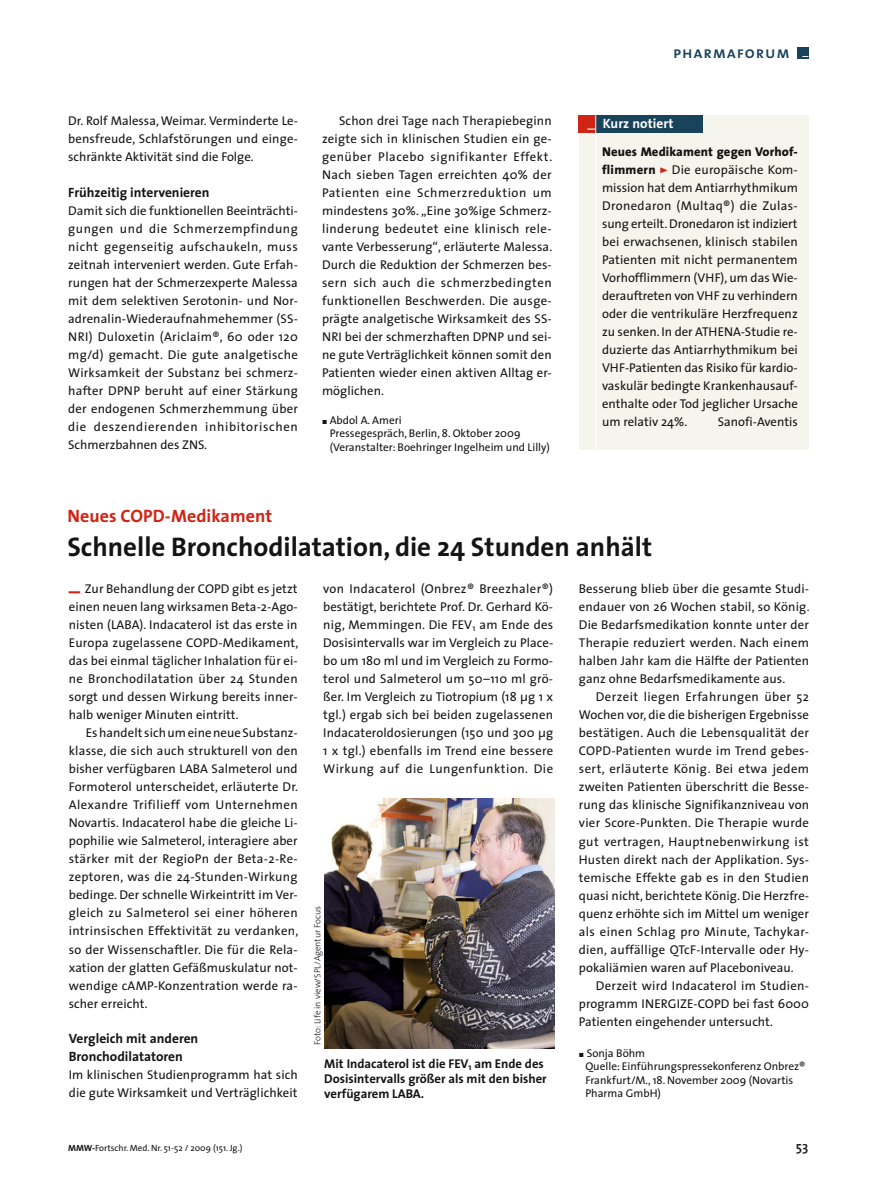
<style>
.page{position:relative;width:893px;height:1191px;background:#fff}
.page>*{position:absolute;margin:0;border:0;box-sizing:border-box;transform-origin:0 0}
.t1{font:700 27px "The Sans";color:#131413}
.t2{font:700 18px "The Sans";letter-spacing:.005em;color:#d02415}
.t3{font:16.5px "The Sans Semi Bold Caps";letter-spacing:.05em;color:#19435a}
.t4{font:700 13.5px/18px "The Sans";color:#131413}
.t5{font:700 13.5px "The Sans";letter-spacing:.005em;color:#fff}
.t6{font:600 13.5px "The Sans";color:#131413}
.t7{font:13.5px "The Sans";color:#fff;scale:1.2 1}
.t8{font:12.75px/18px "The Sans";letter-spacing:.005em;color:#131413;text-align:justify}
.t9{font:700 12.75px/15px "The Sans";color:#131413}
.t10{font:11.25px/13.5px "The Sans";color:#131413}
.t11{font:9px "The Sans";color:#131413}
.t12{font:300 9px "The Sans";color:#131413}
.s1{font-family:"The Sans Expert";font-size:6px}
.s2{font-weight:800}
.s3{font-family:"The Sans Extra Bold Expert";color:#d02415}
.s4{font-weight:900;color:#d02415}
.s5{font-weight:700}
</style>
<div class="page">
<div style="left:797px;top:47px;width:11px;height:11px;background:#19435a"></div>
<div style="left:578px;top:115px;width:230px;height:335px;background:#f6f5ed"></div>
<div style="left:578px;top:115px;width:17px;height:17px;background:#d02415"></div>
<div style="left:595px;top:115px;width:108px;height:17px;background:#19435a"></div>
<hr style="left:595px;top:115px;width:1px;height:341px;background:#fff">
<img style="left:324px;top:798px;width:231px;height:251px">
<p class="t3" style="left:673px;top:42px;width:137px">pharmaforum <sub>–</sub></p>
<p class="t8" style="left:68px;top:113px;width:231px">Dr. Rolf Malessa, Weimar. Verminderte Le-</p>
<p class="t5" style="left:603px;top:118px;width:72px">Kurz notiert</p>
<p class="t8" style="left:68px;top:131px;width:231px">bensfreude, Schlafstörungen und einge&shy;schränkte Aktivität sind die Folge.</p>
<p class="t4" style="left:68px;top:185px;width:143px">Frühzeitig intervenieren</p>
<p class="t8" style="left:68px;top:203px;width:231px">Damit sich die funktionellen Beeinträchti&shy;gungen und die Schmerzempfindung nicht gegenseitig aufschaukeln, muss zeitnah interveniert werden. Gute Erfah&shy;rungen hat der Schmerzexperte Malessa mit dem selektiven Serotonin- und Nor&shy;adrenalin-Wiederaufnahmehemmer (SS-NRI) Duloxetin (Ariclaim®, 60 oder 120 mg/d) gemacht. Die gute analgetische Wirksamkeit der Substanz bei schmerz&shy;hafter DPNP beruht auf einer Stärkung der endogenen Schmerzhemmung über die deszendierenden inhibitorischen Schmerzbahnen des ZNS.</p>
<p class="t8" style="left:322px;top:113px;width:232px;text-indent:17px">Schon drei Tage nach Therapiebeginn zeigte sich in klinischen Studien ein ge&shy;genüber Placebo signifikanter Effekt.<br>Nach sieben Tagen erreichten 40% der Patienten eine Schmerzreduktion um mindestens 30%. „Eine 30%ige Schmerz&shy;linderung bedeutet eine klinisch rele&shy;vante Verbesserung“, erläuterte Malessa.<br>Durch die Reduktion der Schmerzen bes&shy;sern sich auch die schmerzbedingten funktionellen Beschwerden. Die ausge&shy;prägte analgetische Wirksamkeit des SS-NRI bei der schmerzhaften DPNP und sei&shy;ne gute Verträglichkeit können somit den Patienten wieder einen aktiven Alltag er&shy;möglichen.</p>
<p class="t10" style="left:330px;top:414px;width:222px;text-indent:-8px"><span class="s1">ó</span> Abdol A. Ameri<br>Pressegespräch, Berlin, 8. Oktober 2009 (Veranstalter: Boehringer Ingelheim und Lilly)</p>
<p class="t7" style="left:587px;top:124px;width:8px">–</p>
<p class="t8" style="left:602px;top:143px;width:197px"><span class="s2">Neues Medikament gegen Vorhof&shy;flimmern</span> <span class="s3">ÿ</span> Die europäische Kom&shy;mission hat dem Antiarrhythmikum Dronedaron (Multaq®) die Zulas&shy;sung erteilt. Dronedaron ist indiziert bei erwachsenen, klinisch stabilen Patienten mit nicht permanentem Vorhofflimmern (VHF), um das Wie&shy;derauftreten von VHF zu verhindern oder die ventrikuläre Herzfrequenz zu senken. In der ATHENA-Studie re&shy;duzierte das Antiarrhythmikum bei VHF-Patienten das Risiko für kardio&shy;vaskulär bedingte Krankenhausauf&shy;enthalte oder Tod jeglicher Ursache um relativ 24%.</p>
<p class="t8" style="left:717px;top:414px;width:82px">Sanofi-Aventis</p>
<h2 class="t2" style="left:67px;top:508px;width:206px">Neues COPD-Medikament</h2>
<h1 class="t1" style="left:67px;top:535px;width:586px">Schnelle Bronchodilatation, die 24 Stunden anhält</h1>
<p class="t8" style="left:69px;top:581px;width:231px"><span class="s4">–</span> Zur Behandlung der COPD gibt es jetzt einen neuen lang wirksamen Beta-2-Ago&shy;nisten (LABA). Indacaterol ist das erste in Europa zuge lassene COPD-Medikament, das bei einmal täglicher Inhalation für ei&shy;ne Bronchodilatation über 24 Stunden sorgt und dessen Wirkung bereits inner&shy;halb weniger Minuten eintritt.</p>
<p class="t8" style="left:69px;top:725px;width:231px;text-indent:17px">Es handelt sich um eine neue Substanz&shy;klasse, die sich auch strukturell von den bisher verfügbaren LABA Salmeterol und Formoterol unterscheidet, erläuterte Dr.<br>Alexandre Trifilieff vom Unternehmen Novartis. Indacaterol habe die gleiche Li&shy;pophilie wie Salmeterol, interagiere aber stärker mit der RegioPn der Beta-2-Re&shy;zeptoren, was die 24-Stunden-Wirkung bedinge. Der schnelle Wirkeintritt im Ver&shy;gleich zu Salmeterol sei einer höheren intrinsischen Effektivität zu verdanken, so der Wissenschaftler. Die für die Rela&shy;xation der glat ten Gefäßmuskulatur not&shy;wendige cAMP-Konzentration werde ra&shy;scher erreicht.</p>
<p class="t4" style="left:69px;top:1031px;width:131px">Vergleich mit anderen<br>Bronchodilatatoren</p>
<p class="t8" style="left:69px;top:1067px;width:230px">Im klinischen Studienprogramm hat sich die gute Wirksamkeit und Verträglichkeit</p>
<p class="t8" style="left:323px;top:581px;width:231px">von Indacaterol (Onbrez® Breez haler®) bestätigt, berichtete Prof. Dr. Gerhard Kö&shy;nig, Memmingen. Die FEV<sub>1</sub> am Ende des Dosisintervalls war im Vergleich zu Place&shy;bo um 180 ml und im Vergleich zu Formo&shy;terol und Salmeterol um 50–110 ml grö&shy;ßer. Im Vergleich zu Tiotropium (18 μg 1 x tgl.) ergab sich bei beiden zugelassenen Indacateroldosierungen (150 und 300 μg 1 x tgl.) ebenfalls im Trend eine bessere Wirkung auf die Lungenfunktion. Die</p>
<p class="t8" style="left:579px;top:581px;width:232px">Besserung blieb über die gesamte Studi&shy;endauer von 26 Wochen stabil, so König.<br>Die Bedarfsmedikation konnte unter der Therapie reduziert werden. Nach einem halben Jahr kam die Hälfte der Patienten ganz ohne Bedarfsmedikamente aus.</p>
<p class="t8" style="left:579px;top:689px;width:232px;text-indent:17px">Derzeit liegen Erfahrungen über 52<br>Wochen vor, die die bisherigen Ergebnisse bestätigen. Auch die Lebensqualität der COPD-Patienten wurde im Trend gebes&shy;sert, erläuterte König. Bei etwa jedem zweiten Patienten überschritt die Besse&shy;rung das klinische Signifikanzniveau von vier Score-Punkten. Die Therapie wurde gut vertragen, Hauptnebenwirkung ist Husten direkt nach der Applikation. Sys&shy;temische Effekte gab es in den Studien quasi nicht, berichtete König. Die Herzfre&shy;quenz erhöhte sich im Mittel um weniger als einen Schlag pro Minute, Tachykar&shy;dien, auffällige QTcF-Intervalle oder Hy&shy;pokaliämien waren auf Placeboniveau.</p>
<p class="t8" style="left:579px;top:977px;width:232px;text-indent:17px">Derzeit wird Indacaterol im Studien&shy;programm INERGIZE-COPD bei fast 6000<br>Patienten eingehender untersucht.</p>
<p class="t10" style="left:585px;top:1047px;width:221px;text-indent:-7px"><span class="s1">ó</span> Sonja Böhm<br>Quelle: Einführungspressekonferenz Onbrez®<br>Frankfurt/M., 18. November 2009 (Novartis<br>Pharma GmbH)</p>
<p class="t12" style="left:314px;top:1045px;width:141px;rotate:-90deg">Foto: Life in view/SPL/Agentur Focus</p>
<p class="t9" style="left:324px;top:1057px;width:224px">Mit Indacaterol ist die FEV<sub>1</sub> am Ende des<br>Dosisintervalls größer als mit den bisher verfügarem LABA.</p>
<p class="t11" style="left:68px;top:1145px;width:176px"><span class="s5">MMW-</span>Fortschr. Med. Nr. 51-52 / 2009 (151. Jg.)</p>
<p class="t6" style="left:795px;top:1142px;width:14px">53</p>
</div>
